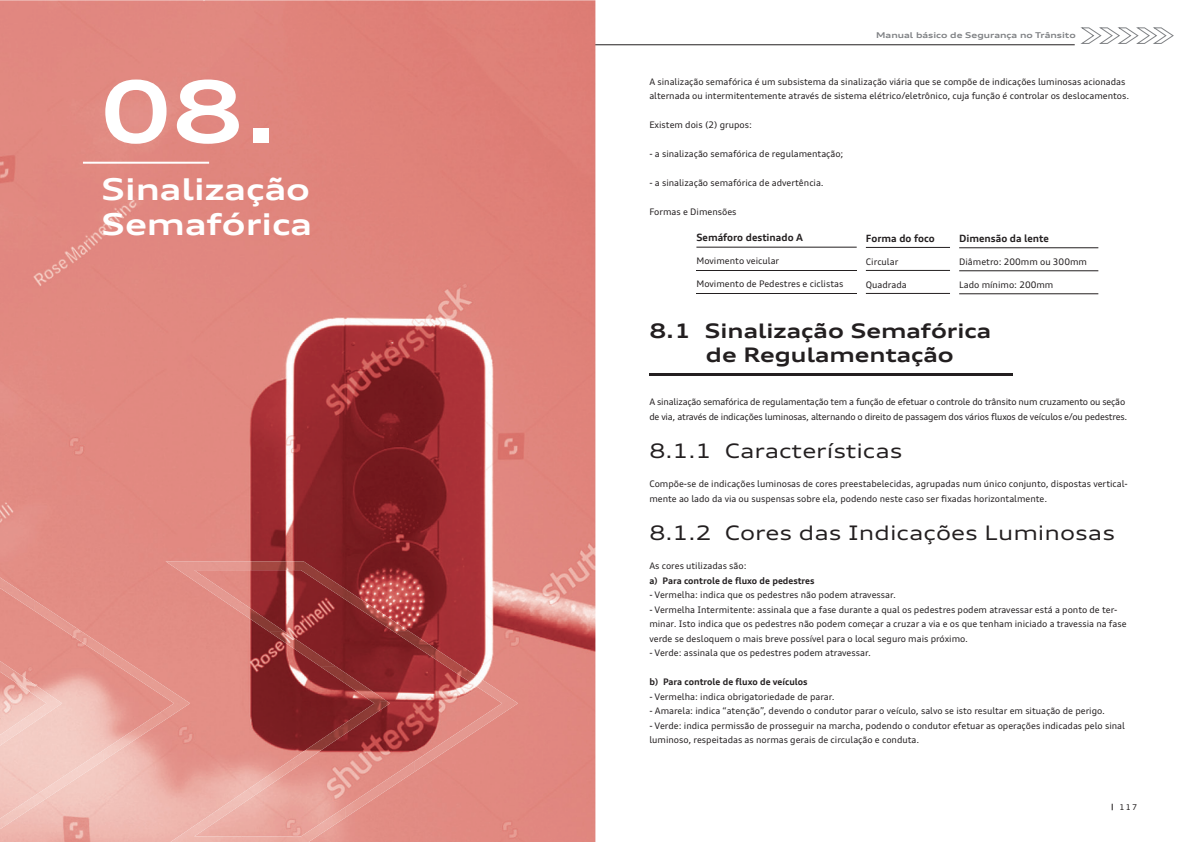
<style>
.page{position:relative;width:1191px;height:842px;background:#fff}
.page>*{position:absolute;margin:0;border:0;box-sizing:border-box;transform-origin:0 0}
.t1{font:700 expanded 85px "Audi Type";color:#fff}
.t2{font:700 expanded 30px/35px "Audi Type";color:#fff}
.t3{font:expanded 20px "Audi Type";color:#231f20}
.t4{font:700 expanded 20px/24px "Audi Type";color:#231f20}
.t5{font:700 10px "Audi Type";color:#231f20}
.t6{font:9px/14.5px "Audi Type";color:#231f20}
.t7{font:9px/14.5px "Audi Type";letter-spacing:-.02em;color:#231f20}
.t8{font:700 9px "Audi Type";color:#231f20}
.t9{font:700 expanded 8px "Audi Type";color:#808285}
.t10{font:8px "Audi Type";color:#231f20}
</style>
<div class="page">
<hr style="left:696px;top:247px;width:160px;height:1px;background:#231f20">
<hr style="left:696px;top:270px;width:160px;height:1px;background:#231f20">
<hr style="left:696px;top:293px;width:160px;height:1px;background:#231f20">
<hr style="left:866px;top:247px;width:84px;height:1px;background:#231f20">
<hr style="left:866px;top:270px;width:84px;height:1px;background:#231f20">
<hr style="left:866px;top:293px;width:84px;height:1px;background:#231f20">
<hr style="left:959px;top:248px;width:139px;height:1px;background:#231f20">
<hr style="left:959px;top:271px;width:139px;height:1px;background:#231f20">
<hr style="left:959px;top:294px;width:139px;height:1px;background:#231f20">
<hr style="left:649px;top:374px;width:364px;height:2px;background:#231f20">
<hr style="left:189px;top:45px;width:885px;height:1px;background:#231f20">
<svg style="left:1080px;top:27px;width:93px;height:17px"></svg>
<img style="left:0;top:0;width:595px;height:842px">
<hr style="left:83px;top:162px;width:126px;height:2px;background:#fff">
<img style="left:0;top:577px;width:35px;height:252px">
<img style="left:165px;top:561px;width:191px;height:35px">
<img style="left:34px;top:600px;width:70px;height:57px">
<img style="left:216px;top:596px;width:194px;height:36px">
<img style="left:103px;top:646px;width:35px;height:115px">
<img style="left:268px;top:631px;width:68px;height:36px">
<img style="left:380px;top:631px;width:104px;height:71px">
<img style="left:34px;top:684px;width:28px;height:38px">
<img style="left:138px;top:669px;width:52px;height:68px">
<img style="left:320px;top:666px;width:60px;height:71px">
<img style="left:483px;top:680px;width:35px;height:46px">
<img style="left:380px;top:701px;width:35px;height:94px">
<img style="left:449px;top:715px;width:35px;height:34px">
<img style="left:69px;top:750px;width:35px;height:34px">
<img style="left:241px;top:736px;width:105px;height:106px">
<img style="left:414px;top:738px;width:35px;height:34px">
<img style="left:34px;top:773px;width:35px;height:34px">
<img style="left:207px;top:793px;width:35px;height:49px">
<img style="left:345px;top:784px;width:35px;height:34px">
<img style="left:170px;top:817px;width:37px;height:25px">
<h1 class="t1" style="left:100px;top:59px;width:179px">08.</h1>
<h2 class="t2" style="left:101px;top:171px;width:212px">Sinalização<br>Semafórica</h2>
<p class="t9" style="left:876px;top:30px;width:201px">Manual básico de Segurança no Trânsito</p>
<p class="t6" style="left:649px;top:74px;width:481px">A sinalização semafórica é um subsistema da sinalização viária que se compõe de indicações luminosas acionadas alternada ou intermitentemente através de sistema elétrico/eletrônico, cuja função é controlar os deslocamentos.</p>
<p class="t6" style="left:649px;top:118px;width:104px">Existem dois (2) grupos:</p>
<p class="t6" style="left:649px;top:147px;width:196px">- a sinalização semafórica de regulamentação;</p>
<p class="t6" style="left:649px;top:176px;width:176px">- a sinalização semafórica de advertência.</p>
<p class="t6" style="left:649px;top:205px;width:89px">Formas e Dimensões</p>
<p class="t5" style="left:696px;top:232px;width:108px">Semáforo destinado A</p>
<p class="t6" style="left:696px;top:254px;width:84px">Movimento veicular</p>
<p class="t6" style="left:696px;top:277px;width:148px">Movimento de Pedestres e ciclistas</p>
<p class="t5" style="left:866px;top:232px;width:70px">Forma do foco</p>
<p class="t6" style="left:866px;top:254px;width:34px">Circular</p>
<p class="t6" style="left:866px;top:277px;width:42px">Quadrada</p>
<p class="t5" style="left:959px;top:232px;width:91px">Dimensão da lente</p>
<p class="t6" style="left:959px;top:254px;width:129px">Diâmetro: 200mm ou 300mm</p>
<p class="t6" style="left:959px;top:277px;width:96px">Lado mínimo: 200mm</p>
<h3 class="t4" style="left:706px;top:318px;width:287px;text-indent:-56px">8.1 Sinalização Semafórica de Regulamentação</h3>
<p class="t7" style="left:649px;top:394px;width:479px">A sinalização semafórica de regulamentação tem a função de efetuar o controle do trânsito num cruzamento ou seção de via, através de indicações luminosas, alternando o direito de passagem dos vários fluxos de veículos e/ou pedestres.</p>
<h3 class="t3" style="left:649px;top:438px;width:255px">8.1.1 Características</h3>
<p class="t6" style="left:649px;top:476px;width:480px">Compõe-se de indicações luminosas de cores preestabelecidas, agrupadas num único conjunto, dispostas vertical&shy;mente ao lado da via ou suspensas sobre ela, podendo neste caso ser fixadas horizontalmente.</p>
<h3 class="t3" style="left:649px;top:520px;width:467px">8.1.2 Cores das Indicações Luminosas</h3>
<p class="t6" style="left:649px;top:558px;width:99px">As cores utilizadas são:</p>
<p class="t8" style="left:649px;top:575px;width:167px">a) Para controle de fluxo de pedestres</p>
<p class="t6" style="left:649px;top:587px;width:248px">- Vermelha: indica que os pedestres não podem atravessar.</p>
<p class="t6" style="left:649px;top:602px;width:479px">- Vermelha Intermitente: assinala que a fase durante a qual os pedestres podem atravessar está a ponto de ter&shy;minar. Isto indica que os pedestres não podem começar a cruzar a via e os que tenham iniciado a travessia na fase verde se desloquem o mais breve possível para o local seguro mais próximo.</p>
<p class="t6" style="left:649px;top:645px;width:223px">- Verde: assinala que os pedestres podem atravessar.</p>
<p class="t8" style="left:649px;top:676px;width:160px">b) Para controle de fluxo de veículos</p>
<p class="t6" style="left:649px;top:689px;width:187px">- Vermelha: indica obrigatoriedade de parar.</p>
<p class="t6" style="left:649px;top:703px;width:457px">- Amarela: indica “atenção”, devendo o condutor parar o veículo, salvo se isto resultar em situação de perigo.</p>
<p class="t6" style="left:649px;top:718px;width:477px">- Verde: indica permissão de prosseguir na marcha, podendo o condutor efetuar as operações indicadas pelo sinal luminoso, respeitadas as normas gerais de circulação e conduta.</p>
<p class="t10" style="left:1119px;top:802px;width:19px">117</p>
</div>
